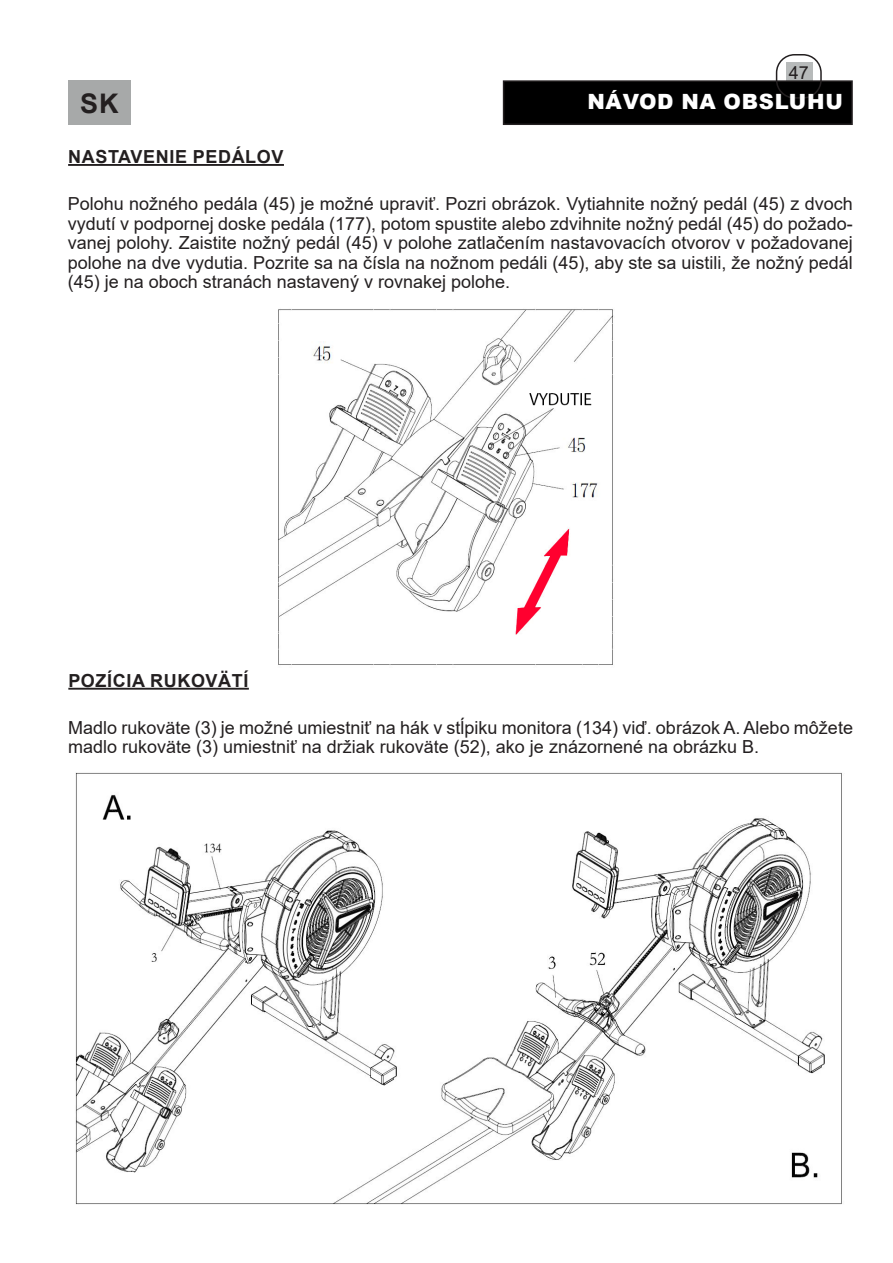
<style>
.page{position:relative;width:893px;height:1263px;background:#fff}
.page>*{position:absolute;margin:0;border:0;box-sizing:border-box;transform-origin:0 0}
.t1{font:700 27px "Arial";color:#231f20}
.t2{font:900 21px "Arial";letter-spacing:.035em;color:#fff}
.Text{font:18px/19.5px "Arial";color:#231f20;text-align:justify}
.Nadpisy{font:700 18px "Arial";letter-spacing:.035em;color:#231f20}
</style>
<div class="page">
<div style="left:786px;top:62px;width:26px;height:21px;background:#b7baba"></div>
<div style="left:504px;top:81px;width:348px;height:43px;background:#000"></div>
<div style="left:503px;top:80px;width:350px;height:45px;border:2px solid #231f20"></div>
<div style="left:776px;top:54px;width:46px;height:45px;border:2px solid #231f20;border-radius:18px"></div>
<div style="left:68px;top:80px;width:63px;height:45px;background:#a7a9a9"></div>
<hr style="left:68px;top:164px;width:216px;height:2px;background:#231f20">
<img style="left:278px;top:309px;width:336px;height:356px">
<hr style="left:68px;top:688px;width:181px;height:2px;background:#231f20">
<img style="left:75px;top:772px;width:767px;height:433px">
<p class="Text" style="left:789px;top:62px;width:22px">47</p>
<h1 class="t1" style="left:80px;top:84px;width:40px">SK</h1>
<p class="t2" style="left:587px;top:87px;width:257px">NÁVOD NA OBSLUHU</p>
<p class="Nadpisy" style="left:68px;top:144px;width:217px">NASTAVENIE PEDÁLOV</p>
<p class="Text" style="left:68px;top:194px;width:786px">Polohu nožného pedála (45) je možné upraviť. Pozri obrázok. Vytiahnite nožný pedál (45) z dvoch vydutí v podpornej doske pedála (177), potom spustite alebo zdvihnite nožný pedál (45) do požado&shy;vanej polohy. Zaistite nožný pedál (45) v polohe zatlačením nastavovacích otvorov v požadovanej polohe na dve vydutia. Pozrite sa na čísla na nožnom pedáli (45), aby ste sa uistili, že nožný pedál (45) je na oboch stranách nastavený v rovnakej polohe.</p>
<p class="Nadpisy" style="left:68px;top:668px;width:182px">POZÍCIA RUKOVÄTÍ</p>
<p class="Text" style="left:68px;top:718px;width:786px">Madlo rukoväte (3) je možné umiestniť na hák v stĺpiku monitora (134) viď. obrázok A. Alebo môžete madlo rukoväte (3) umiestniť na držiak rukoväte (52), ako je znázornené na obrázku B.</p>
</div>
